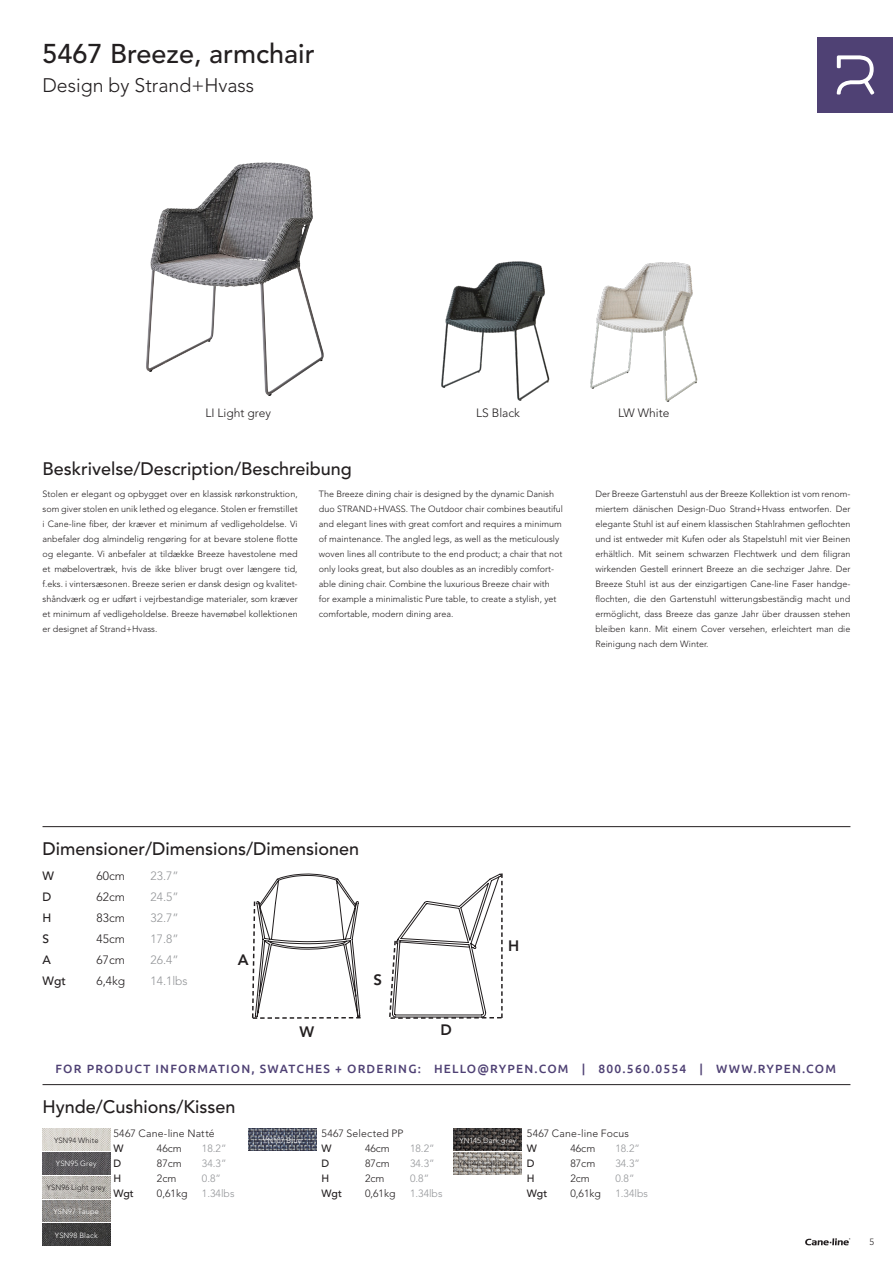
<style>
.page{position:relative;width:893px;height:1263px;background:#fff}
.page>*{position:absolute;margin:0;border:0;box-sizing:border-box;transform-origin:0 0}
.t1{font:500 27px "Avenir LT Pro";color:#231f20}
.t2{font:300 19.5px "Avenir LT Pro";color:#231f20}
.t3{font:500 18px "Avenir LT Pro";color:#231f20}
.t4{font:800 15px "Avenir LT Pro";color:#231f20}
.t5{font:500 12px "Ubuntu";letter-spacing:.1em;color:#4f4174}
.t6{font:300 12px "Avenir LT Pro";color:#231f20}
.t7{font:300 12px "Avenir LT Pro";color:#939598}
.t8{font:500 12px "Avenir LT Pro";color:#231f20}
.t9{font:300 10.5px "Avenir LT Pro";color:#231f20}
.t10{font:300 10.5px "Avenir LT Pro";color:#939598}
.t11{font:500 10.5px "Avenir LT Pro";color:#231f20}
.t12{font:300 9px/15px "Avenir LT Pro";color:#231f20;text-align:justify}
.t13{font:300 7.5px "Avenir LT Pro";letter-spacing:.015em;color:#fff}
.t14{font:300 7.5px "Avenir LT Pro";letter-spacing:.015em;color:#231f20}
</style>
<div class="page">
<hr style="left:43px;top:826px;width:807px;height:1px;background:#231f20">
<hr style="left:43px;top:1084px;width:807px;height:1px;background:#231f20">
<img style="left:146px;top:162px;width:178px;height:234px">
<img style="left:441px;top:261px;width:257px;height:141px">
<svg style="left:252px;top:873px;width:251px;height:146px"></svg>
<img style="left:248px;top:1129px;width:68px;height:22px">
<img style="left:43px;top:1129px;width:67px;height:45px">
<img style="left:43px;top:1176px;width:67px;height:22px">
<img style="left:43px;top:1200px;width:67px;height:22px">
<img style="left:43px;top:1224px;width:67px;height:21px">
<img style="left:454px;top:1129px;width:68px;height:45px">
<svg style="left:805px;top:1238px;width:45px;height:7px"></svg>
<div style="left:818px;top:38px;width:75px;height:74px;background:#4f4174"></div>
<svg style="left:837px;top:55px;width:37px;height:40px"></svg>
<p class="t1" style="left:43px;top:38px;width:274px">5467 Breeze, armchair</p>
<p class="t2" style="left:43px;top:73px;width:213px">Design by Strand+Hvass</p>
<p class="t6" style="left:205px;top:406px;width:67px">LI Light grey</p>
<p class="t6" style="left:476px;top:406px;width:46px">LS Black</p>
<p class="t6" style="left:618px;top:406px;width:53px">LW White</p>
<p class="t3" style="left:43px;top:458px;width:311px">Beskrivelse/Description/Beschreibung</p>
<p class="t12" style="left:43px;top:486px;width:257px">Stolen er elegant og opbygget over en klassisk rørkonstruktion, som giver stolen en unik lethed og elegance. Stolen er fremstillet i Cane-line fiber, der kræver et minimum af vedligeholdelse. Vi anbefaler dog almindelig rengøring for at bevare stolene flotte og elegante. Vi anbefaler at tildække Breeze havestolene med et møbelovertræk, hvis de ikke bliver brugt over længere tid, f.eks. i vintersæsonen. Breeze serien er dansk design og kvalitet&shy;shåndværk og er udført i vejrbestandige materialer, som kræver et minimum af vedligeholdelse. Breeze havemøbel kollektionen er designet af Strand+Hvass.</p>
<p class="t12" style="left:319px;top:486px;width:246px;text-align:left">The Breeze dining chair is designed by the dynamic Danish duo STRAND+HVASS. The Outdoor chair combines beautiful and elegant lines with great comfort and requires a minimum of maintenance. The angled legs, as well as the meticulously woven lines all contribute to the end product; a chair that not only looks great, but also doubles as an incredibly comfort&shy;able dining chair. Combine the luxurious Breeze chair with for example a minimalistic Pure table, to create a stylish, yet comfortable, modern dining area.</p>
<p class="t12" style="left:595px;top:486px;width:257px">Der Breeze Gartenstuhl aus der Breeze Kollektion ist vom renom&shy;miertem dänischen Design-Duo Strand+Hvass entworfen. Der elegante Stuhl ist auf einem klassischen Stahlrahmen geflochten und ist entweder mit Kufen oder als Stapelstuhl mit vier Beinen erhältlich. Mit seinem schwarzen Flechtwerk und dem filigran wirkenden Gestell erinnert Breeze an die sechziger Jahre. Der Breeze Stuhl ist aus der einzigartigen Cane-line Faser handge&shy;flochten, die den Gartenstuhl witterungsbeständig macht und ermöglicht, dass Breeze das ganze Jahr über draussen stehen bleiben kann. Mit einem Cover versehen, erleichtert man die Reinigung nach dem Winter.</p>
<p class="t3" style="left:43px;top:838px;width:318px">Dimensioner/Dimensions/Dimensionen</p>
<p class="t8" style="left:43px;top:869px;width:13px">W</p>
<p class="t6" style="left:97px;top:869px;width:30px">60cm</p>
<p class="t7" style="left:151px;top:869px;width:30px">23.7”</p>
<p class="t8" style="left:43px;top:890px;width:10px">D</p>
<p class="t6" style="left:97px;top:890px;width:30px">62cm</p>
<p class="t7" style="left:151px;top:890px;width:30px">24.5”</p>
<p class="t8" style="left:43px;top:911px;width:10px">H</p>
<p class="t6" style="left:97px;top:911px;width:30px">83cm</p>
<p class="t7" style="left:151px;top:911px;width:30px">32.7”</p>
<p class="t8" style="left:43px;top:932px;width:8px">S</p>
<p class="t6" style="left:97px;top:932px;width:30px">45cm</p>
<p class="t7" style="left:151px;top:932px;width:30px">17.8”</p>
<p class="t8" style="left:43px;top:953px;width:10px">A</p>
<p class="t6" style="left:97px;top:953px;width:30px">67cm</p>
<p class="t7" style="left:151px;top:953px;width:30px">26.4”</p>
<p class="t8" style="left:43px;top:974px;width:25px">Wgt</p>
<p class="t6" style="left:97px;top:974px;width:30px">6,4kg</p>
<p class="t7" style="left:151px;top:974px;width:39px">14.1lbs</p>
<p class="t4" style="left:238px;top:951px;width:12px">A</p>
<p class="t4" style="left:299px;top:1023px;width:16px">W</p>
<p class="t4" style="left:374px;top:970px;width:10px">S</p>
<p class="t4" style="left:440px;top:1021px;width:13px">D</p>
<p class="t4" style="left:508px;top:937px;width:13px">H</p>
<h3 class="t5" style="left:56px;top:1061px;width:782px">FOR PRODUCT INFORMATION, SWATCHES + ORDERING: HELLO@RYPEN.COM | 800.560.0554 | WWW.RYPEN.COM</h3>
<p class="t3" style="left:43px;top:1096px;width:195px">Hynde/Cushions/Kissen</p>
<p class="t9" style="left:113px;top:1127px;width:103px">5467 Cane-line Natté</p>
<p class="t11" style="left:113px;top:1142px;width:12px">W</p>
<p class="t9" style="left:157px;top:1142px;width:26px">46cm</p>
<p class="t10" style="left:202px;top:1142px;width:26px">18.2”</p>
<p class="t11" style="left:113px;top:1157px;width:9px">D</p>
<p class="t9" style="left:157px;top:1157px;width:26px">87cm</p>
<p class="t10" style="left:202px;top:1157px;width:26px">34.3”</p>
<p class="t11" style="left:113px;top:1172px;width:9px">H</p>
<p class="t9" style="left:157px;top:1172px;width:21px">2cm</p>
<p class="t10" style="left:202px;top:1172px;width:21px">0.8”</p>
<p class="t11" style="left:113px;top:1187px;width:22px">Wgt</p>
<p class="t9" style="left:157px;top:1187px;width:32px">0,61kg</p>
<p class="t10" style="left:202px;top:1187px;width:34px">1.34lbs</p>
<p class="t14" style="left:54px;top:1135px;width:46px">YSN94 White</p>
<p class="t13" style="left:263px;top:1135px;width:41px">YN107 Blue</p>
<p class="t13" style="left:56px;top:1159px;width:42px">YSN95 Grey</p>
<p class="t14" style="left:47px;top:1183px;width:60px">YSN96 Light grey</p>
<p class="t13" style="left:54px;top:1207px;width:47px">YSN97 Taupe</p>
<p class="t13" style="left:55px;top:1230px;width:44px">YSN98 Black</p>
<p class="t9" style="left:321px;top:1127px;width:84px">5467 Selected PP</p>
<p class="t11" style="left:321px;top:1142px;width:12px">W</p>
<p class="t9" style="left:365px;top:1142px;width:26px">46cm</p>
<p class="t10" style="left:410px;top:1142px;width:26px">18.2”</p>
<p class="t11" style="left:321px;top:1157px;width:9px">D</p>
<p class="t9" style="left:365px;top:1157px;width:26px">87cm</p>
<p class="t10" style="left:410px;top:1157px;width:26px">34.3”</p>
<p class="t11" style="left:321px;top:1172px;width:9px">H</p>
<p class="t9" style="left:365px;top:1172px;width:21px">2cm</p>
<p class="t10" style="left:410px;top:1172px;width:21px">0.8”</p>
<p class="t11" style="left:321px;top:1187px;width:22px">Wgt</p>
<p class="t9" style="left:365px;top:1187px;width:32px">0,61kg</p>
<p class="t10" style="left:410px;top:1187px;width:34px">1.34lbs</p>
<p class="t13" style="left:459px;top:1135px;width:58px">YN145 Dark grey</p>
<p class="t14" style="left:459px;top:1159px;width:60px">YN146 Light grey</p>
<p class="t9" style="left:527px;top:1127px;width:104px">5467 Cane-line Focus</p>
<p class="t11" style="left:527px;top:1142px;width:12px">W</p>
<p class="t9" style="left:570px;top:1142px;width:26px">46cm</p>
<p class="t10" style="left:615px;top:1142px;width:26px">18.2”</p>
<p class="t11" style="left:527px;top:1157px;width:9px">D</p>
<p class="t9" style="left:570px;top:1157px;width:26px">87cm</p>
<p class="t10" style="left:615px;top:1157px;width:26px">34.3”</p>
<p class="t11" style="left:527px;top:1172px;width:9px">H</p>
<p class="t9" style="left:570px;top:1172px;width:21px">2cm</p>
<p class="t10" style="left:615px;top:1172px;width:21px">0.8”</p>
<p class="t11" style="left:527px;top:1187px;width:22px">Wgt</p>
<p class="t9" style="left:570px;top:1187px;width:32px">0,61kg</p>
<p class="t10" style="left:615px;top:1187px;width:34px">1.34lbs</p>
<p class="t12" style="left:869px;top:1234px;width:6px">5</p>
</div>
